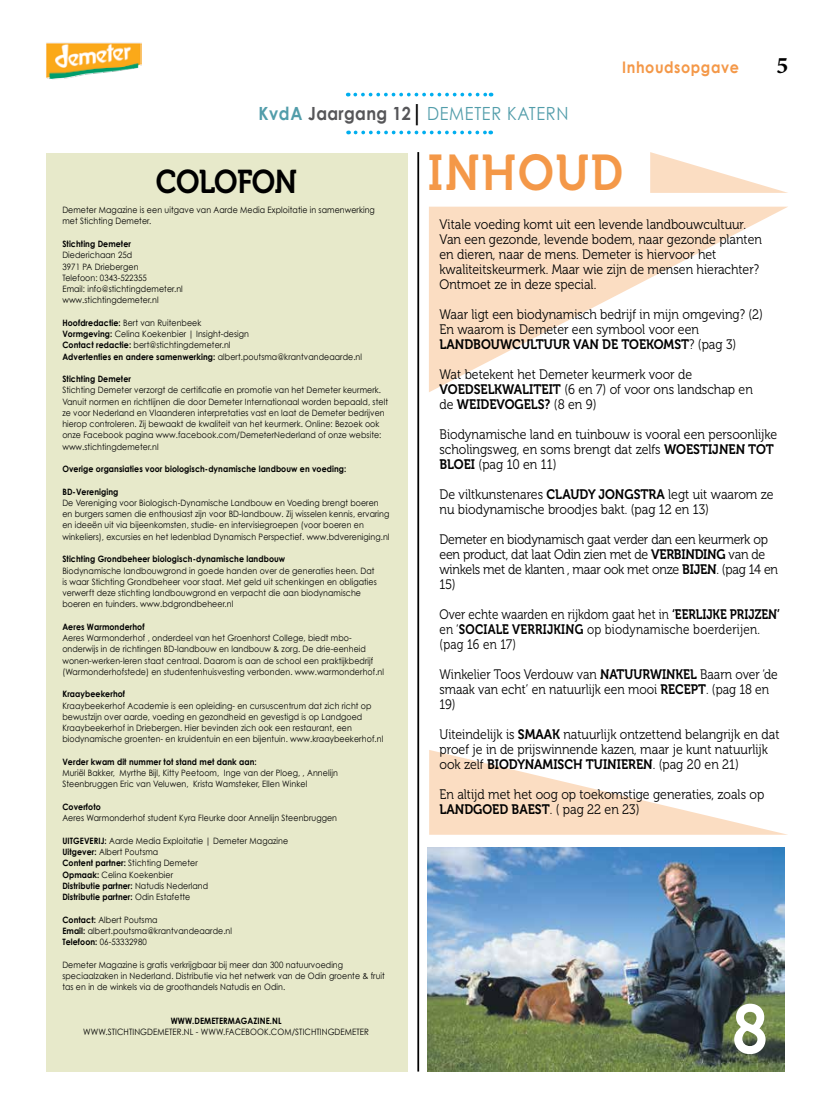
<style>
.page{position:relative;width:833px;height:1117px;background:#fff}
.page>*{position:absolute;margin:0;border:0;box-sizing:border-box;transform-origin:0 0}
.t1{font:68.75px "Museo 700";color:#fff;scale:.9 1}
.t2{font:50px "Museo 700";letter-spacing:.04em;color:#f49848;scale:.9 1}
.t3{font:32.75px "Museo 700";letter-spacing:-.025em;color:#000;scale:.9 1}
.t4{font:700 23.75px "Minion Pro";color:#000}
.t5{font:18.12px "Century Gothic";letter-spacing:.04em;color:#529daa;scale:.9 1}
.t6{font:700 16px "Century Gothic";letter-spacing:.04em;color:#f49848;scale:.9 1}
.t7{font:13.75px/15px "Museo 300";color:#000;scale:.9 1}
.t8{font:13.75px/15px "Museo 300";letter-spacing:-.02em;color:#000;scale:.9 1}
.t9{font:13.75px "Museo 700";color:#000;scale:.9 1}
.t10{font:13.75px/15px "Museo 300";color:#000;scale:.85 1}
.t11{font:13.75px/15px "Museo 300";color:#000;scale:.88 1}
.t12{font:8.75px/11.2px "Century Gothic";letter-spacing:.01em;color:#000;scale:.9 1}
.t13{font:700 8.75px "Century Gothic";letter-spacing:.01em;color:#000;scale:.9 1}
.s1{font-weight:700}
.s2{font-weight:700;color:#565659}
.s3{font-family:"Minion Pro";font-weight:700;font-size:21.25px;color:#000}
.s4{font-family:"Museo 300"}
.s5{font-family:"Museo 700"}
</style>
<div class="page">
<img style="left:46px;top:43px;width:95px;height:37px">
<svg style="left:429px;top:750px;width:355px;height:84px"></svg>
<svg style="left:650px;top:152px;width:138px;height:41px"></svg>
<svg style="left:429px;top:206px;width:359px;height:186px"></svg>
<svg style="left:355px;top:93px;width:136px;height:3px"></svg>
<svg style="left:355px;top:131px;width:136px;height:3px"></svg>
<hr style="left:417px;top:152px;width:2px;height:919px;background:#000">
<div style="left:46px;top:153px;width:361px;height:918px;background:#e7e9ca"></div>
<img style="left:428px;top:847px;width:357px;height:224px">
<h3 class="t6" style="left:622px;top:57px;width:131px">Inhoudsopgave</h3>
<h3 class="t4" style="left:776px;top:48px;width:13px">5</h3>
<h3 class="t5" style="left:258px;top:103px;width:346px"><span class="s1">KvdA</span> <span class="s2">Jaargang 12</span> <span class="s3">|</span> DEMETER KATERN</h3>
<h2 class="t2" style="left:428px;top:144px;width:218px">INHOUD</h2>
<p class="t7" style="left:439px;top:217px;width:360px">Vitale voeding komt uit een levende landbouwcultuur.<br>Van een gezonde, levende bodem, naar gezonde planten en dieren, naar de mens. Demeter is hiervoor het kwaliteitskeurmerk. Maar wie zijn de mensen hierachter?<br>Ontmoet ze in deze special.</p>
<h3 class="t7" style="left:439px;top:307px;width:361px">Waar ligt een biodynamisch bedrijf in mijn omgeving? (2)<br>En waarom is Demeter een symbool voor een</h3>
<h3 class="t9" style="left:439px;top:336px;width:331px">LANDBOUWCULTUUR VAN DE TOEKOMST<span class="s4">? (pag 3)</span></h3>
<h3 class="t7" style="left:439px;top:367px;width:350px">Wat betekent het Demeter keurmerk voor de<br><span class="s5">VOEDSELKWALITEIT</span> (6 en 7) of voor ons landschap en</h3>
<h3 class="t9" style="left:439px;top:396px;width:176px"><span class="s4">de</span> WEIDEVOGELS? <span class="s4">(8 en 9)</span></h3>
<h3 class="t7" style="left:439px;top:427px;width:377px">Biodynamische land en tuinbouw is vooral een persoonlijke scholingsweg, en soms brengt dat zelfs <span class="s5">WOESTIJNEN TOT<br>BLOEI</span> (pag 10 en 11)</h3>
<h3 class="t7" style="left:439px;top:487px;width:373px">De viltkunstenares <span class="s5">CLAUDY JONGSTRA</span> legt uit waarom ze nu biodynamische broodjes bakt. (pag 12 en 13)</h3>
<h3 class="t8" style="left:439px;top:532px;width:378px">Demeter en biodynamisch gaat verder dan een keurmerk op een product, dat laat Odin zien met de <span class="s5">VERBINDING</span> van de winkels met de klanten , maar ook met onze <span class="s5">BIJEN</span>. (pag 14 en 15)</h3>
<h3 class="t10" style="left:439px;top:607px;width:402px">Over echte waarden en rijkdom gaat het in <span class="s5">‘EERLIJKE PRIJZEN’ </span>en ‘<span class="s5">SOCIALE VERRIJKING</span> op biodynamische boerderijen. (pag 16 en 17)</h3>
<h3 class="t11" style="left:439px;top:667px;width:386px">Winkelier Toos Verdouw van <span class="s5">NATUURWINKEL</span> Baarn over ‘de smaak van echt’ en natuurlijk een mooi <span class="s5">RECEPT</span>. (pag 18 en<br>19)</h3>
<h3 class="t7" style="left:439px;top:727px;width:379px">Uiteindelijk is <span class="s5">SMAAK</span> natuurlijk ontzettend belangrijk en dat proef je in de prijswinnende kazen, maar je kunt natuurlijk</h3>
<h3 class="t9" style="left:439px;top:756px;width:334px"><span class="s4">ook zelf</span> BIODYNAMISCH TUINIEREN<span class="s4">. (pag 20 en 21)</span></h3>
<h3 class="t7" style="left:439px;top:787px;width:362px">En altijd met het oog op toekomstige generaties, zoals op</h3>
<h3 class="t9" style="left:439px;top:801px;width:224px">LANDGOED BAEST<span class="s4">. ( pag 22 en 23)</span></h3>
<h3 class="t3" style="left:156px;top:164px;width:159px">COLOFON</h3>
<p class="t12" style="left:62px;top:204px;width:349px">Demeter Magazine is een uitgave van Aarde Media Exploitatie in samenwerking met Stichting Demeter.</p>
<p class="t13" style="left:62px;top:238px;width:78px">Stichting Demeter</p>
<p class="t12" style="left:62px;top:249px;width:135px">Diederichaan 25d<br>3971 PA Driebergen<br>Telefoon: 0343-522355<br>Email: info@stichtingdemeter.nl www.stichtingdemeter.nl</p>
<p class="t12" style="left:62px;top:317px;width:334px"><span class="s1">Hoofdredactie:</span> Bert van Ruitenbeek<br><span class="s1">Vormgeving:</span> Celina Koekenbier | Insight-design<br><span class="s1">Contact redactie:</span> bert@stichtingdemeter.nl<br><span class="s1">Advertenties en andere samenwerking:</span> albert.poutsma@krantvandeaarde.nl</p>
<p class="t13" style="left:62px;top:373px;width:78px">Stichting Demeter</p>
<p class="t12" style="left:62px;top:384px;width:363px">Stichting Demeter verzorgt de certificatie en promotie van het Demeter keurmerk.<br>Vanuit normen en richtlijnen die door Demeter Internationaal worden bepaald, stelt ze voor Nederland en Vlaanderen interpretaties vast en laat de Demeter bedrijven hierop controleren. Zij bewaakt de kwaliteit van het keurmerk. Online: Bezoek ook onze Facebook pagina www.facebook.com/DemeterNederland of onze website: www.stichtingdemeter.nl</p>
<p class="t13" style="left:62px;top:463px;width:317px">Overige organsiaties voor biologisch-dynamische landbouw en voeding:</p>
<p class="t13" style="left:62px;top:486px;width:64px">BD-Vereniging</p>
<p class="t12" style="left:62px;top:497px;width:365px">De Vereniging voor Biologisch-Dynamische Landbouw en Voeding brengt boeren en burgers samen die enthousiast zijn voor BD-landbouw. Zij wisselen kennis, ervaring en ideeën uit via bijeenkomsten, studie- en intervisiegroepen (voor boeren en winkeliers), excursies en het ledenblad Dynamisch Perspectief. www.bdvereniging.nl</p>
<p class="t13" style="left:62px;top:553px;width:249px">Stichting Grondbeheer biologisch-dynamische landbouw</p>
<p class="t12" style="left:62px;top:564px;width:351px">Biodynamische landbouwgrond in goede handen over de generaties heen. Dat is waar Stichting Grondbeheer voor staat. Met geld uit schenkingen en obligaties verwerft deze stichting landbouwgrond en verpacht die aan biodynamische boeren en tuinders. www.bdgrondbeheer.nl</p>
<p class="t13" style="left:62px;top:621px;width:93px">Aeres Warmonderhof</p>
<p class="t12" style="left:62px;top:632px;width:359px">Aeres Warmonderhof , onderdeel van het Groenhorst College, biedt mbo&shy;onderwijs in de richtingen BD-landbouw en landbouw &amp; zorg. De drie-eenheid wonen-werken-leren staat centraal. Daarom is aan de school een praktijkbedrijf (Warmonderhofstede) en studentenhuisvesting verbonden. www.warmonderhof.nl</p>
<p class="t13" style="left:62px;top:688px;width:71px">Kraaybeekerhof</p>
<p class="t12" style="left:62px;top:699px;width:358px">Kraaybeekerhof Academie is een opleiding- en cursuscentrum dat zich richt op bewustzijn over aarde, voeding en gezondheid en gevestigd is op Landgoed Kraaybeekerhof in Driebergen. Hier bevinden zich ook een restaurant, een biodynamische groenten- en kruidentuin en een bijentuin. www.kraaybeekerhof.nl</p>
<p class="t13" style="left:62px;top:756px;width:217px">Verder kwam dit nummer tot stand met dank aan:</p>
<p class="t12" style="left:62px;top:767px;width:307px">Muriël Bakker, Myrthe Bijl, Kitty Peetoom, Inge van der Ploeg, , Annelijn<br>Steenbruggen Eric van Veluwen, Krista Wamsteker, Ellen Winkel</p>
<p class="t13" style="left:62px;top:801px;width:44px">Coverfoto</p>
<p class="t12" style="left:62px;top:812px;width:307px">Aeres Warmonderhof student Kyra Fleurke door Annelijn Steenbruggen</p>
<p class="t12" style="left:62px;top:834px;width:252px"><span class="s1">UITGEVERIJ:</span> Aarde Media Exploitatie | Demeter Magazine <span class="s1">Uitgever:</span> Albert Poutsma<br><span class="s1">Content partner:</span> Stichting Demeter<br><span class="s1">Opmaak:</span> Celina Koekenbier<br><span class="s1">Distributie partner:</span> Natudis Nederland<br><span class="s1">Distributie partner:</span> Odin Estafette</p>
<p class="t12" style="left:62px;top:913px;width:190px"><span class="s1">Contact:</span> Albert Poutsma<br><span class="s1">Email:</span> albert.poutsma@krantvandeaarde.nl<br><span class="s1">Telefoon:</span> 06-53332980</p>
<p class="t12" style="left:62px;top:958px;width:360px">Demeter Magazine is gratis verkrijgbaar bij meer dan 300 natuurvoeding speciaalzaken in Nederland. Distributie via het netwerk van de Odin groente &amp; fruit tas en in de winkels via de groothandels Natudis en Odin.</p>
<p class="t13" style="left:171px;top:1014px;width:125px">WWW.DEMETERMAGAZINE.NL</p>
<p class="t12" style="left:83px;top:1025px;width:319px">WWW.STICHTINGDEMETER.NL - WWW.FACEBOOK.COM/STICHTINGDEMETER</p>
<h1 class="t1" style="left:732px;top:991px;width:42px">8</h1>
</div>
